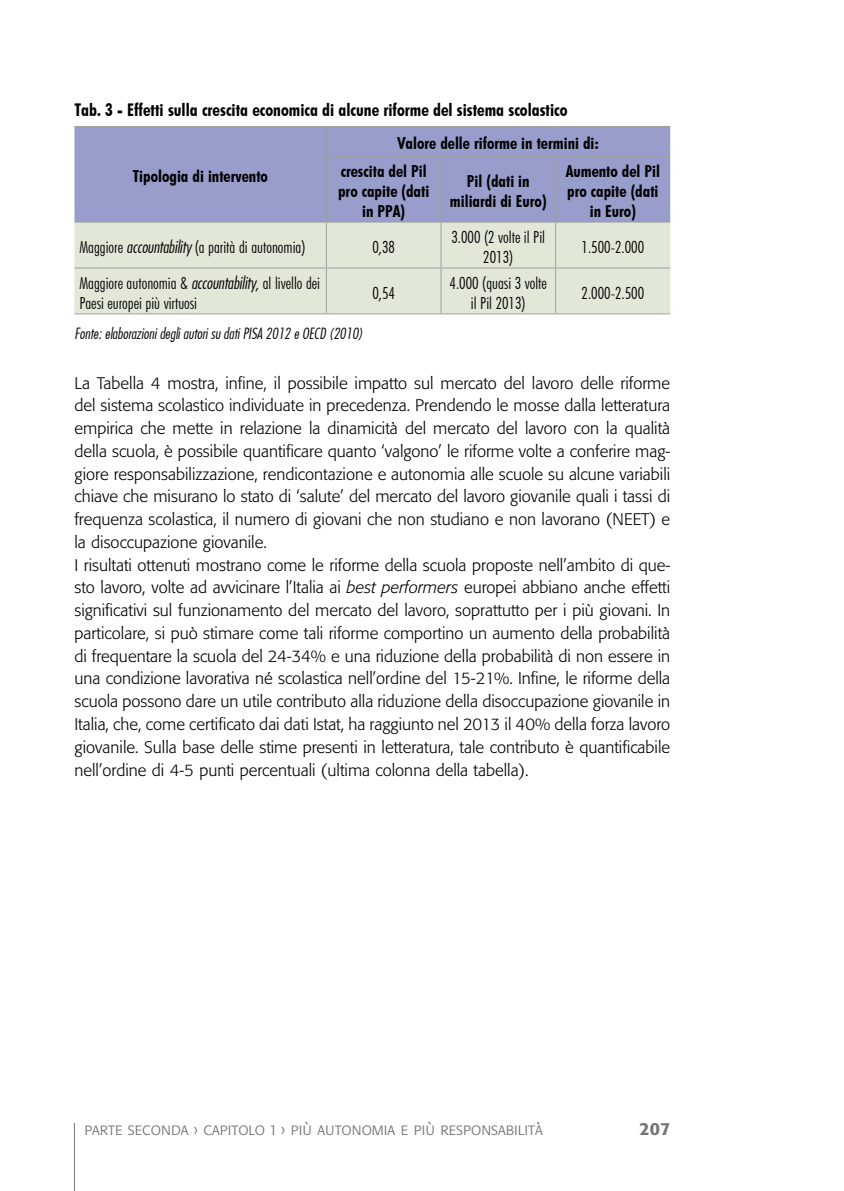
<style>
.page{position:relative;width:844px;height:1191px;background:#fff}
.page>*{position:absolute;margin:0;border:0;box-sizing:border-box;transform-origin:0 0}
.t1{font:700 condensed 17.5px "Futura BT";color:#000}
.t2{font:17.5px "Formata Light SC";color:#757776}
.t3{font:500 17.5px "Formata";color:#757776}
.t4{font:300 16.62px/22.8px "Formata";color:#000}
.t5{font:300 condensed 16.62px/19.9px "Futura BT";color:#000;text-align:center}
.t6{font:700 condensed 16.62px/19.9px "Futura BT";color:#000;text-align:center}
.t7{font:14.88px "Futura Lt Cn BT Italic";color:#000}
.s1{font-family:"Futura Lt Cn BT Italic";font-weight:400;font-stretch:normal}
.s2{font-style:italic}
</style>
<div class="page">
<hr style="left:74px;top:1123px;width:1px;height:68px;background:#757776">
<div style="left:74px;top:127px;width:596px;height:95px;background:#989dcb"></div>
<div style="left:74px;top:223px;width:596px;height:90px;background:#e1e8d8"></div>
<hr style="left:74px;top:126px;width:252px;height:1px;background:#9ea09f">
<hr style="left:326px;top:126px;width:115px;height:1px;background:#9ea09f">
<hr style="left:441px;top:126px;width:114px;height:1px;background:#9ea09f">
<hr style="left:555px;top:126px;width:115px;height:1px;background:#9ea09f">
<hr style="left:327px;top:156px;width:114px;height:1px;background:#9ea09f">
<hr style="left:441px;top:156px;width:114px;height:1px;background:#9ea09f">
<hr style="left:555px;top:156px;width:115px;height:1px;background:#9ea09f">
<hr style="left:74px;top:222px;width:252px;height:1px;background:#9ea09f">
<hr style="left:326px;top:222px;width:115px;height:1px;background:#9ea09f">
<hr style="left:326px;top:222px;width:1px;height:45px;background:#9ea09f">
<hr style="left:441px;top:222px;width:114px;height:1px;background:#9ea09f">
<hr style="left:440px;top:222px;width:1px;height:45px;background:#9ea09f">
<hr style="left:555px;top:222px;width:115px;height:1px;background:#9ea09f">
<hr style="left:555px;top:222px;width:1px;height:45px;background:#9ea09f">
<hr style="left:74px;top:267px;width:252px;height:1px;background:#9ea09f">
<hr style="left:326px;top:267px;width:115px;height:1px;background:#9ea09f">
<hr style="left:326px;top:268px;width:1px;height:45px;background:#9ea09f">
<hr style="left:441px;top:267px;width:114px;height:1px;background:#9ea09f">
<hr style="left:440px;top:268px;width:1px;height:45px;background:#9ea09f">
<hr style="left:555px;top:267px;width:115px;height:1px;background:#9ea09f">
<hr style="left:555px;top:268px;width:1px;height:45px;background:#9ea09f">
<hr style="left:74px;top:313px;width:252px;height:1px;background:#9ea09f">
<hr style="left:326px;top:313px;width:115px;height:1px;background:#9ea09f">
<hr style="left:441px;top:313px;width:114px;height:1px;background:#9ea09f">
<hr style="left:555px;top:313px;width:115px;height:1px;background:#9ea09f">
<hr style="left:325px;top:127px;width:2px;height:29px;background:#9ea09f">
<hr style="left:325px;top:156px;width:2px;height:66px;background:#9ea09f">
<hr style="left:440px;top:157px;width:2px;height:65px;background:#9ea09f">
<hr style="left:554px;top:157px;width:2px;height:65px;background:#9ea09f">
<p class="t1" style="left:74px;top:99px;width:494px">Tab. 3 - Effetti sulla crescita economica di alcune riforme del sistema scolastico</p>
<p class="t6" style="left:133px;top:166px;width:137px">Tipologia di intervento</p>
<p class="t6" style="left:341px;top:129px;width:260px;line-height:27.8px;text-align:left;text-indent:57px">Valore delle riforme in termini di: crescita del Pil</p>
<p class="t6" style="left:338px;top:181px;width:93px">pro capite (dati in PPA)</p>
<p class="t6" style="left:450px;top:171px;width:98px">Pil (dati in miliardi di Euro)</p>
<p class="t6" style="left:565px;top:161px;width:96px">Aumento del Pil pro capite (dati in Euro)</p>
<p class="t5" style="left:79px;top:237px;width:227px">Maggiore <span class="s1">accountability</span> (a parità di autonomia)</p>
<p class="t5" style="left:372px;top:237px;width:24px">0,38</p>
<p class="t5" style="left:451px;top:227px;width:95px">3.000 (2 volte il Pil<br>2013)</p>
<p class="t5" style="left:581px;top:237px;width:64px">1.500-2.000</p>
<p class="t5" style="left:79px;top:273px;width:242px;text-align:left">Maggiore autonomia &amp; <span class="s1">accountability</span>, al livello dei<br>Paesi europei più virtuosi</p>
<p class="t5" style="left:372px;top:283px;width:24px">0,54</p>
<p class="t5" style="left:449px;top:273px;width:99px">4.000 (quasi 3 volte il Pil 2013)</p>
<p class="t5" style="left:581px;top:283px;width:64px">2.000-2.500</p>
<p class="t7" style="left:74px;top:324px;width:289px">Fonte: elaborazioni degli autori su dati PISA 2012 e OECD (2010)</p>
<p class="t4" style="left:74px;top:372px;width:597px">La Tabella 4 mostra, infine, il possibile impatto sul mercato del lavoro delle riforme del sistema scolastico individuate in precedenza. Prendendo le mosse dalla letteratura empirica che mette in relazione la dinamicità del mercato del lavoro con la qualità della scuola, è possibile quantificare quanto ‘valgono’ le riforme volte a conferire mag&shy;giore responsabilizzazione, rendicontazione e autonomia alle scuole su alcune variabili chiave che misurano lo stato di ‘salute’ del mercato del lavoro giovanile quali i tassi di frequenza scolastica, il numero di giovani che non studiano e non lavorano (NEET) e la disoccupazione giovanile.<br>I risultati ottenuti mostrano come le riforme della scuola proposte nell’ambito di que&shy;sto lavoro, volte ad avvicinare l’Italia ai <span class="s2">best performers</span> europei abbiano anche effetti significativi sul funzionamento del mercato del lavoro, soprattutto per i più giovani. In particolare, si può stimare come tali riforme comportino un aumento della probabilità di frequentare la scuola del 24-34% e una riduzione della probabilità di non essere in una condizione lavorativa né scolastica nell’ordine del 15-21%. Infine, le riforme della scuola possono dare un utile contributo alla riduzione della disoccupazione giovanile in Italia, che, come certificato dai dati Istat, ha raggiunto nel 2013 il 40% della forza lavoro giovanile. Sulla base delle stime presenti in letteratura, tale contributo è quantificabile nell’ordine di 4-5 punti percentuali (ultima colonna della tabella).</p>
<p class="t2" style="left:84px;top:1118px;width:459px">parte seconda › capitolo 1 › più autonomia e più responsabilità</p>
<p class="t3" style="left:639px;top:1118px;width:32px">207</p>
</div>
